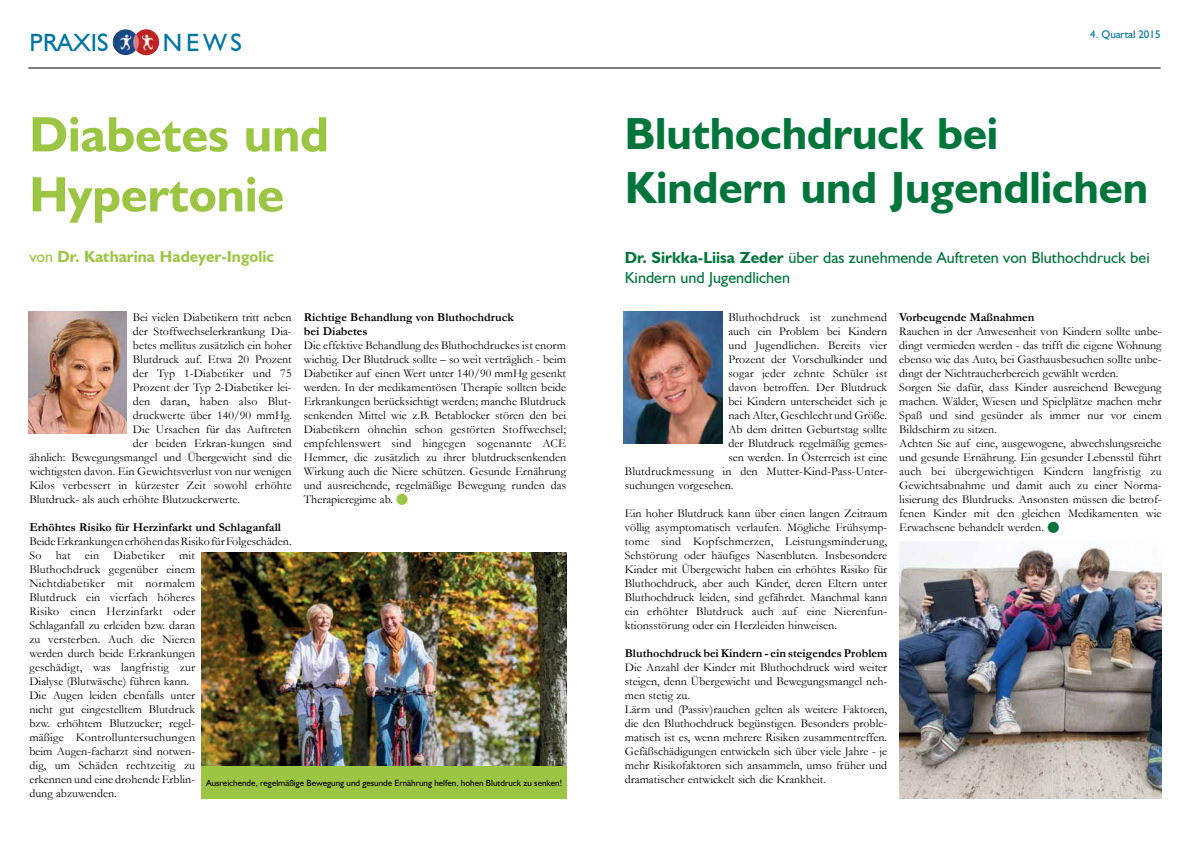
<style>
.page{position:relative;width:1191px;height:842px;background:#fff}
.page>*{position:absolute;margin:0;border:0;box-sizing:border-box;transform-origin:0 0}
.t1{font:700 50px/60px "Humanist 521 BT";color:#9cc544}
.t2{font:700 45px/54px "Humanist 521 BT";color:#00753b}
.t3{font:25px "Humanist 521 BT";color:#0074a2}
.t4{font:16px/20px "Humanist 521 BT";color:#00753b}
.t5{font:700 16px "Humanist 521 BT";color:#9cc544}
.t6{font:12px/14px "Garamond";color:#000}
.t7{font:700 12px/14px "Garamond";color:#000}
.t8{font:11px "Humanist 521 BT";color:#0074a2}
.t9{font:9px "Humanist 521 BT";color:#000}
.s1{font-weight:400}
.s2{color:#9cc544}
.s3{font-weight:700}
.s4{color:#00753b}
</style>
<div class="page">
<img style="left:201px;top:553px;width:365px;height:213px">
<img style="left:28px;top:312px;width:99px;height:122px">
<div style="left:201px;top:766px;width:366px;height:32px;background:#9cc544"></div>
<img style="left:624px;top:312px;width:98px;height:132px">
<img style="left:899px;top:541px;width:262px;height:257px">
<img style="left:113px;top:29px;width:32px;height:26px">
<hr style="left:28px;top:67px;width:1132px;height:1px;background:#000">
<h3 class="t3" style="left:30px;top:27px;width:80px">PRAXIS</h3>
<h3 class="t3" style="left:163px;top:27px;width:81px">NEWS</h3>
<p class="t8" style="left:1090px;top:27px;width:72px">4. Quartal 2015</p>
<h1 class="t1" style="left:29px;top:103px;width:301px">Diabetes und<br>Hypertonie</h1>
<h3 class="t5" style="left:29px;top:246px;width:246px"><span class="s1">von</span> Dr. Katharina Hadeyer-Ingolic</h3>
<p class="t6" style="left:133px;top:310px;width:160px">Bei vielen Diabetikern tritt neben</p>
<p class="t6" style="left:133px;top:324px;width:160px">der Stoffwechselerkrankung Dia-</p>
<p class="t6" style="left:133px;top:338px;width:160px">betes mellitus zusätzlich ein hoher</p>
<p class="t6" style="left:133px;top:352px;width:160px">Blutdruck auf. Etwa 20 Prozent</p>
<p class="t6" style="left:133px;top:366px;width:160px">der Typ 1-Diabetiker und 75</p>
<p class="t6" style="left:133px;top:380px;width:160px">Prozent der Typ 2-Diabetiker lei-</p>
<p class="t6" style="left:133px;top:394px;width:160px">den daran, haben also Blut-</p>
<p class="t6" style="left:133px;top:408px;width:160px">druckwerte über 140/90 mmHg.</p>
<p class="t6" style="left:133px;top:422px;width:160px">Die Ursachen für das Auftreten</p>
<p class="t6" style="left:133px;top:436px;width:160px">der beiden Erkran-kungen sind</p>
<p class="t6" style="left:29px;top:450px;width:264px">ähnlich: Bewegungsmangel und Übergewicht sind die</p>
<p class="t6" style="left:29px;top:464px;width:264px">wichtigsten davon. Ein Gewichtsverlust von nur wenigen</p>
<p class="t6" style="left:29px;top:478px;width:264px">Kilos verbessert in kürzester Zeit sowohl erhöhte</p>
<p class="t6" style="left:29px;top:492px;width:212px">Blutdruck- als auch erhöhte Blutzuckerwerte.</p>
<p class="t7" style="left:29px;top:520px;width:253px">Erhöhtes Risiko für Herzinfarkt und Schlaganfall</p>
<p class="t6" style="left:29px;top:534px;width:264px">Beide Erkrankungen erhöhen das Risiko für Folgeschäden.<br>So hat ein Diabetiker mit<br>Bluthochdruck gegenüber einem<br>Nichtdiabetiker mit normalem<br>Blutdruck ein vierfach höheres<br>Risiko einen Herzinfarkt oder<br>Schlaganfall zu erleiden bzw. daran<br>zu versterben. Auch die Nieren<br>werden durch beide Erkrankungen<br>geschädigt, was langfristig zur<br>Dialyse (Blutwäsche) führen kann.<br>Die Augen leiden ebenfalls unter<br>nicht gut eingestelltem Blutdruck<br>bzw. erhöhtem Blutzucker; regel-<br>mäßige Kontrolluntersuchungen<br>beim Augen-facharzt sind notwen-<br>dig, um Schäden rechtzeitig zu<br>erkennen und eine drohende Erblin-<br>dung abzuwenden.</p>
<p class="t7" style="left:304px;top:310px;width:212px">Richtige Behandlung von Bluthochdruck bei Diabetes</p>
<p class="t6" style="left:304px;top:338px;width:264px;text-align:justify">Die effektive Behandlung des Bluthochdruckes ist enorm wichtig. Der Blutdruck sollte – so weit verträglich - beim Diabetiker auf einen Wert unter 140/90 mmHg gesenkt werden. In der medikamentösen Therapie sollten beide Erkrankungen berücksichtigt werden; manche Blutdruck senkenden Mittel wie z.B. Betablocker stören den bei Diabetikern ohnehin schon gestörten Stoffwechsel; empfehlenswert sind hingegen sogenannte ACE Hemmer, die zusätzlich zu ihrer blutdrucksenkenden Wirkung auch die Niere schützen. Gesunde Ernährung und ausreichende, regelmäßige Bewegung runden das Therapieregime ab. <span class="s2">●</span></p>
<p class="t9" style="left:206px;top:777px;width:357px">Ausreichende, regelmäßige Bewegung und gesunde Ernährung helfen, hohen Blutdruck zu senken!</p>
<h2 class="t2" style="left:625px;top:105px;width:525px">Bluthochdruck bei<br>Kindern und Jugendlichen</h2>
<h3 class="t4" style="left:625px;top:247px;width:526px"><span class="s3">Dr. Sirkka-Liisa Zeder</span> über das zunehmende Auftreten von Bluthochdruck bei<br>Kindern und Jugendlichen</h3>
<p class="t6" style="left:728px;top:310px;width:160px">Bluthochdruck ist zunehmend</p>
<p class="t6" style="left:728px;top:324px;width:160px">auch ein Problem bei Kindern</p>
<p class="t6" style="left:728px;top:338px;width:160px">und Jugendlichen. Bereits vier</p>
<p class="t6" style="left:728px;top:352px;width:160px">Prozent der Vorschulkinder und</p>
<p class="t6" style="left:728px;top:366px;width:160px">sogar jeder zehnte Schüler ist</p>
<p class="t6" style="left:728px;top:380px;width:160px">davon betroffen. Der Blutdruck</p>
<p class="t6" style="left:728px;top:394px;width:160px">bei Kindern unterscheidet sich je</p>
<p class="t6" style="left:728px;top:408px;width:160px">nach Alter, Geschlecht und Größe.</p>
<p class="t6" style="left:728px;top:422px;width:160px">Ab dem dritten Geburtstag sollte</p>
<p class="t6" style="left:728px;top:436px;width:160px">der Blutdruck regelmäßig gemes-</p>
<p class="t6" style="left:728px;top:450px;width:160px">sen werden. In Österreich ist eine</p>
<p class="t6" style="left:625px;top:464px;width:264px">Blutdruckmessung in den Mutter-Kind-Pass-Unter-</p>
<p class="t6" style="left:625px;top:478px;width:110px">suchungen vorgesehen.</p>
<p class="t6" style="left:625px;top:506px;width:264px;text-align:justify">Ein hoher Blutdruck kann über einen langen Zeitraum völlig asymptomatisch verlaufen. Mögliche Frühsymp&shy;tome sind Kopfschmerzen, Leistungsminderung, Sehstörung oder häufiges Nasenbluten. Insbesondere Kinder mit Übergewicht haben ein erhöhtes Risiko für Bluthochdruck, aber auch Kinder, deren Eltern unter Bluthochdruck leiden, sind gefährdet. Manchmal kann ein erhöhter Blutdruck auch auf eine Nierenfun&shy;ktionsstörung oder ein Herzleiden hinweisen.</p>
<p class="t7" style="left:625px;top:646px;width:264px">Bluthochdruck bei Kindern - ein steigendes Problem</p>
<p class="t6" style="left:625px;top:660px;width:264px">Die Anzahl der Kinder mit Bluthochdruck wird weiter steigen, denn Übergewicht und Bewegungsmangel neh&shy;men stetig zu.<br>Lärm und (Passiv)rauchen gelten als weitere Faktoren, die den Bluthochdruck begünstigen. Besonders proble&shy;matisch ist es, wenn mehrere Risiken zusammentreffen.<br>Gefäßschädigungen entwickeln sich über viele Jahre - je mehr Risikofaktoren sich ansammeln, umso früher und dramatischer entwickelt sich die Krankheit.</p>
<p class="t7" style="left:899px;top:310px;width:137px">Vorbeugende Maßnahmen</p>
<p class="t6" style="left:899px;top:324px;width:264px">Rauchen in der Anwesenheit von Kindern sollte unbe&shy;dingt vermieden werden - das trifft die eigene Wohnung ebenso wie das Auto, bei Gasthausbesuchen sollte unbe&shy;dingt der Nichtraucherbereich gewählt werden.<br>Sorgen Sie dafür, dass Kinder ausreichend Bewegung machen. Wälder, Wiesen und Spielplätze machen mehr Spaß und sind gesünder als immer nur vor einem Bildschirm zu sitzen.<br>Achten Sie auf eine, ausgewogene, abwechslungsreiche und gesunde Ernährung. Ein gesunder Lebensstil führt auch bei übergewichtigen Kindern langfristig zu Gewichtsabnahme und damit auch zu einer Norma&shy;lisierung des Blutdrucks. Ansonsten müssen die betrof&shy;fenen Kinder mit den gleichen Medikamenten wie Erwachsene behandelt werden. <span class="s4">●</span></p>
</div>
